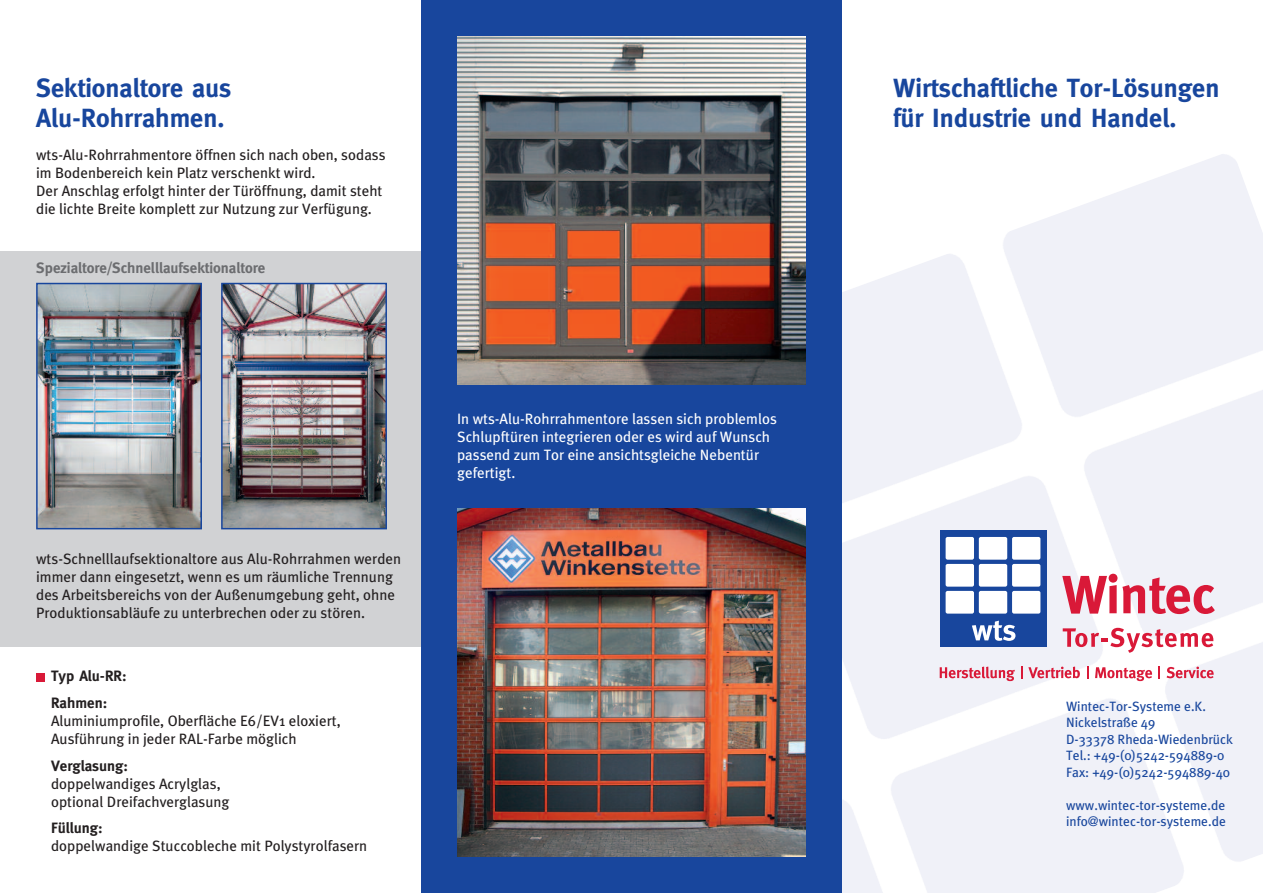
<style>
.page{position:relative;width:1263px;height:893px;background:#fff}
.page>*{position:absolute;margin:0;border:0;box-sizing:border-box;transform-origin:0 0}
.t1{font:700 26.25px/30px "Meta";color:#18469d}
.t2{font:15px/18px "Meta Plus";color:#231f20}
.t3{font:15px/18px "Meta Plus";color:#fff}
.t4{font:700 15px/26.5px "Meta";color:#231f20}
.t5{font:700 15px "Meta";color:#6c6d70}
.t6{font:13.5px/16.5px "Meta Plus";color:#18469d}
</style>
<div class="page">
<img style="left:842px;top:154px;width:421px;height:739px">
<div style="left:0;top:251px;width:833px;height:395px;background:#d1d2d4"></div>
<div style="left:421px;top:0;width:421px;height:893px;background:#18469d"></div>
<img style="left:457px;top:508px;width:349px;height:349px">
<div style="left:36px;top:673px;width:9px;height:8px;background:#d91938"></div>
<img style="left:457px;top:36px;width:349px;height:349px">
<svg style="left:1063px;top:628px;width:150px;height:25px"></svg>
<div style="left:940px;top:530px;width:106px;height:117px;background:#18469d"></div>
<svg style="left:1062px;top:574px;width:153px;height:40px"></svg>
<svg style="left:940px;top:666px;width:82px;height:15px"></svg>
<svg style="left:1028px;top:666px;width:52px;height:12px"></svg>
<svg style="left:1086px;top:666px;width:2px;height:12px"></svg>
<svg style="left:1095px;top:667px;width:57px;height:14px"></svg>
<svg style="left:1158px;top:666px;width:2px;height:12px"></svg>
<svg style="left:1166px;top:667px;width:47px;height:11px"></svg>
<svg style="left:972px;top:621px;width:43px;height:20px"></svg>
<div style="left:1012px;top:591px;width:28px;height:23px;background:#fff;border-radius:2px"></div>
<div style="left:1012px;top:564px;width:28px;height:23px;background:#fff;border-radius:2px"></div>
<div style="left:1012px;top:537px;width:28px;height:23px;background:#fff;border-radius:2px"></div>
<div style="left:979px;top:591px;width:28px;height:23px;background:#fff;border-radius:2px"></div>
<div style="left:979px;top:564px;width:28px;height:23px;background:#fff;border-radius:2px"></div>
<div style="left:979px;top:537px;width:28px;height:23px;background:#fff;border-radius:2px"></div>
<div style="left:945px;top:591px;width:29px;height:23px;background:#fff;border-radius:2px"></div>
<div style="left:945px;top:564px;width:29px;height:23px;background:#fff;border-radius:2px"></div>
<div style="left:945px;top:537px;width:29px;height:23px;background:#fff;border-radius:2px"></div>
<img style="left:39px;top:286px;width:160px;height:240px">
<div style="left:36px;top:283px;width:166px;height:246px;border:2px solid #18469d"></div>
<img style="left:224px;top:286px;width:160px;height:240px">
<div style="left:221px;top:283px;width:166px;height:246px;border:2px solid #18469d"></div>
<h1 class="t1" style="left:36px;top:72px;width:197px">Sektionaltore aus<br>Alu-Rohrrahmen.</h1>
<h1 class="t1" style="left:893px;top:72px;width:328px">Wirtschaftliche Tor-Lösungen für Industrie und Handel.</h1>
<p class="t2" style="left:36px;top:146px;width:351px">wts-Alu-Rohrrahmentore öffnen sich nach oben, sodass im Bodenbereich kein Platz verschenkt wird.<br>Der Anschlag erfolgt hinter der Türöffnung, damit steht die lichte Breite komplett zur Nutzung zur Verfügung.</p>
<p class="t5" style="left:36px;top:259px;width:231px">Spezialtore/Schnelllaufsektionaltore</p>
<p class="t2" style="left:36px;top:549px;width:366px">wts-Schnelllaufsektionaltore aus Alu-Rohrrahmen werden immer dann eingesetzt, wenn es um räumliche Trennung des Arbeitsbereichs von der Außenumgebung geht, ohne Produktionsabläufe zu unterbrechen oder zu stören.</p>
<p class="t4" style="left:51px;top:663px;width:77px">Typ Alu-RR:<br>Rahmen:</p>
<p class="t2" style="left:51px;top:712px;width:291px">Aluminiumprofile, Oberfläche E6/EV1 eloxiert,<br>Ausführung in jeder RAL-Farbe möglich</p>
<p class="t4" style="left:51px;top:752px;width:79px">Verglasung:</p>
<p class="t2" style="left:51px;top:774px;width:180px">doppelwandiges Acrylglas, optional Dreifachverglasung</p>
<p class="t4" style="left:51px;top:814px;width:53px">Füllung:</p>
<p class="t2" style="left:51px;top:837px;width:318px">doppelwandige Stuccobleche mit Polystyrolfasern</p>
<p class="t3" style="left:457px;top:409px;width:321px">In wts-Alu-Rohrrahmentore lassen sich problemlos Schlupftüren integrieren oder es wird auf Wunsch passend zum Tor eine ansichtsgleiche Nebentür gefertigt.</p>
<p class="t6" style="left:1066px;top:698px;width:168px">Wintec-Tor-Systeme e.K.<br>Nickelstraße 49<br>D-33378 Rheda-Wiedenbrück<br>Tel.: +49-(0)5242-594889-0<br>Fax: +49-(0)5242-594889-40</p>
<p class="t6" style="left:1066px;top:797px;width:161px">www.wintec-tor-systeme.de info@wintec-tor-systeme.de</p>
</div>
